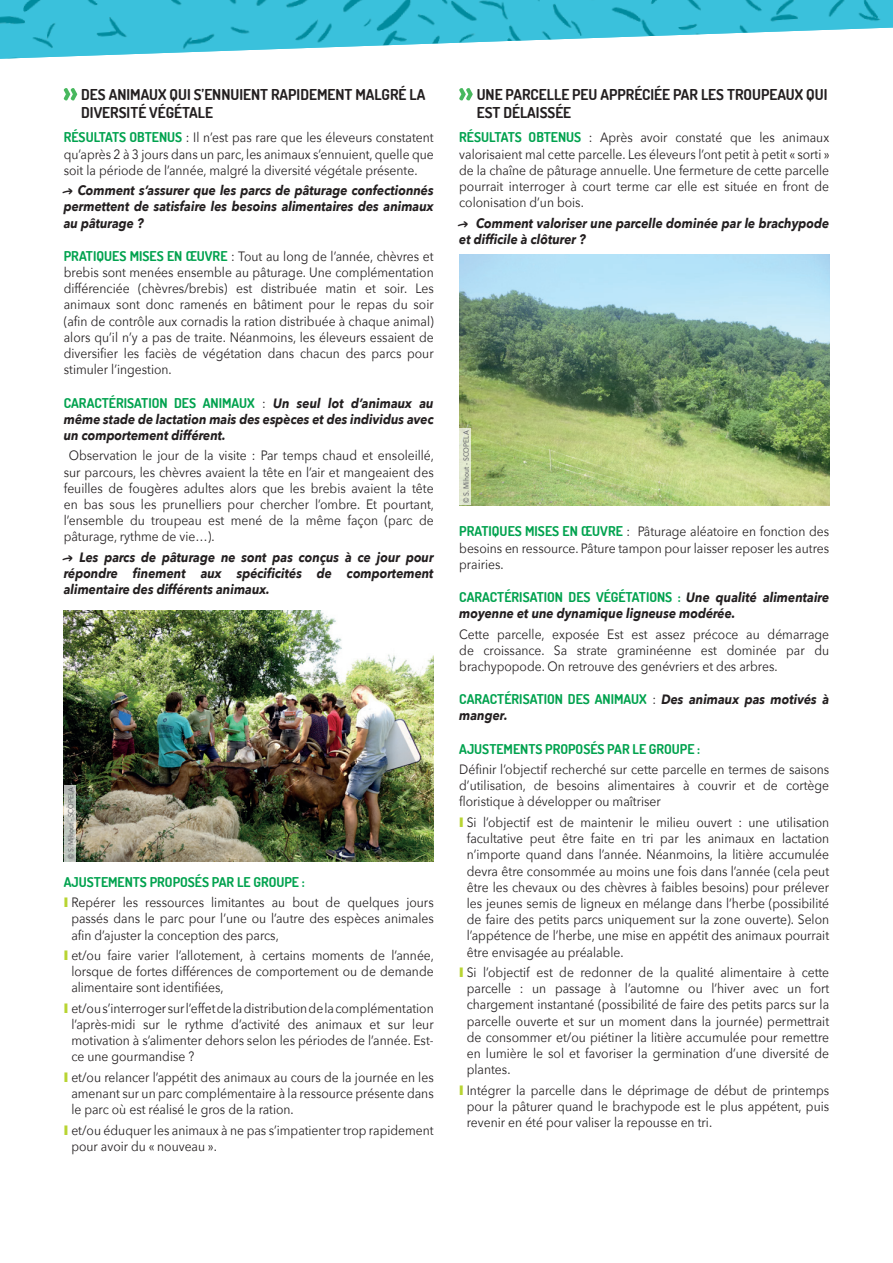
<style>
.page{position:relative;width:893px;height:1263px;background:#fff}
.page>*{position:absolute;margin:0;border:0;box-sizing:border-box;transform-origin:0 0}
.t1{font:700 15px/17.2px "Dosis";color:#231f20}
.t2{font:13.5px/16.2px "Avenir Next";color:#231f20;text-align:justify;scale:.9 1}
.t3{font:italic 700 13.5px/16.2px "Avenir Next";color:#231f20;text-align:justify;scale:.9 1}
.t4{font:700 13.5px "Dosis";color:#00a24e}
.t5{font:500 7.5px "Avenir Next";color:#6c6d70;scale:.9 1}
.s1{font-family:"Dosis";font-weight:700;color:#00a24e}
.s2{font-family:"PW New Arrows";font-weight:400;font-style:normal}
.s3{font-family:"Avenir Next";font-weight:400;color:#231f20}
.s4{font-family:"Avenir Next";font-style:italic;color:#231f20}
.s5{font-weight:800;color:#b8d432}
</style>
<div class="page">
<img style="left:0;top:0;width:893px;height:59px">
<svg style="left:64px;top:88px;width:13px;height:12px"></svg>
<svg style="left:459px;top:88px;width:14px;height:12px"></svg>
<img style="left:64px;top:610px;width:370px;height:251px">
<img style="left:459px;top:254px;width:370px;height:251px">
<svg style="left:64px;top:785px;width:12px;height:76px"></svg>
<div style="left:459px;top:429px;width:12px;height:76px;background:#e2e8cf"></div>
<p class="t1" style="left:81px;top:86px;width:346px">DES ANIMAUX QUI S’ENNUIENT RAPIDEMENT MALGRÉ LA<br>DIVERSITÉ VÉGÉTALE</p>
<p class="t2" style="left:64px;top:129px;width:413px"><span class="s1">RÉSULTATS OBTENUS</span> : Il n’est pas rare que les éleveurs constatent qu’après 2 à 3 jours dans un parc, les animaux s’ennuient, quelle que soit la période de l’année, malgré la diversité végétale présente.</p>
<p class="t3" style="left:64px;top:182px;width:413px"><span class="s2">q</span> Comment s’assurer que les parcs de pâturage confectionnés permettent de satisfaire les besoins alimentaires des animaux au pâturage ?</p>
<p class="t2" style="left:64px;top:247px;width:413px"><span class="s1">PRATIQUES MISES EN ŒUVRE</span> : Tout au long de l’année, chèvres et brebis sont menées ensemble au pâturage. Une complémentation différenciée (chèvres/brebis) est distribuée matin et soir. Les animaux sont donc ramenés en bâtiment pour le repas du soir (afin de contrôle aux cornadis la ration distribuée à chaque animal) alors qu’il n’y a pas de traite. Néanmoins, les éleveurs essaient de diversifier les faciès de végétation dans chacun des parcs pour stimuler l’ingestion.</p>
<p class="t4" style="left:64px;top:394px;width:371px">CARACTÉRISATION DES ANIMAUX <span class="s3">:</span> <span class="s4">Un seul lot d’animaux au</span></p>
<p class="t3" style="left:64px;top:411px;width:413px">même stade de lactation mais des espèces et des individus avec un comportement différent.</p>
<p class="t2" style="left:64px;top:447px;width:413px;text-indent:5px">Observation le jour de la visite : Par temps chaud et ensoleillé, sur parcours, les chèvres avaient la tête en l’air et mangeaient des feuilles de fougères adultes alors que les brebis avaient la tête en bas sous les prunelliers pour chercher l’ombre. Et pourtant, l’ensemble du troupeau est mené de la même façon (parc de pâturage, rythme de vie…).</p>
<p class="t3" style="left:64px;top:549px;width:413px"><span class="s2">q</span> Les parcs de pâturage ne sont pas conçus à ce jour pour répondre finement aux spécificités de comportement alimentaire des différents animaux.</p>
<p class="t5" style="left:64px;top:859px;width:82px;rotate:-90deg">© S. Mihout - SCOPELA</p>
<p class="t4" style="left:64px;top:873px;width:243px">AJUSTEMENTS PROPOSÉS PAR LE GROUPE :</p>
<p class="t2" style="left:71px;top:894px;width:404px;text-indent:-8px"><span class="s5">I</span> Repérer les ressources limitantes au bout de quelques jours passés dans le parc pour l’une ou l’autre des espèces animales afin d’ajuster la conception des parcs,</p>
<p class="t2" style="left:71px;top:947px;width:405px;text-indent:-8px"><span class="s5">I</span> et/ou faire varier l’allotement, à certains moments de l’année, lorsque de fortes différences de comportement ou de demande alimentaire sont identifiées,</p>
<p class="t2" style="left:71px;top:999px;width:404px;text-indent:-8px"><span class="s5">I</span> et/ou s’interroger sur l’effet de la distribution de la complémentation l’après-midi sur le rythme d’activité des animaux et sur leur motivation à s’alimenter dehors selon les périodes de l’année. Est&shy;ce une gourmandise ?</p>
<p class="t2" style="left:71px;top:1068px;width:404px;text-indent:-8px"><span class="s5">I</span> et/ou relancer l’appétit des animaux au cours de la journée en les amenant sur un parc complémentaire à la ressource présente dans le parc où est réalisé le gros de la ration.</p>
<p class="t2" style="left:71px;top:1121px;width:404px;text-indent:-8px"><span class="s5">I</span> et/ou éduquer les animaux à ne pas s’impatienter trop rapidement pour avoir du « nouveau ».</p>
<p class="t1" style="left:477px;top:86px;width:352px">UNE PARCELLE PEU APPRÉCIÉE PAR LES TROUPEAUX QUI<br>EST DÉLAISSÉE</p>
<p class="t2" style="left:459px;top:129px;width:413px"><span class="s1">RÉSULTATS OBTENUS</span> : Après avoir constaté que les animaux valorisaient mal cette parcelle. Les éleveurs l’ont petit à petit « sorti » de la chaîne de pâturage annuelle. Une fermeture de cette parcelle pourrait interroger à court terme car elle est située en front de colonisation d’un bois.</p>
<p class="t3" style="left:459px;top:215px;width:412px"><span class="s2">q</span> Comment valoriser une parcelle dominée par le brachypode et difficile à clôturer ?</p>
<p class="t5" style="left:460px;top:503px;width:82px;rotate:-90deg">© S. Mihout - SCOPELA</p>
<p class="t2" style="left:459px;top:523px;width:413px"><span class="s1">PRATIQUES MISES EN ŒUVRE</span> : Pâturage aléatoire en fonction des besoins en ressource. Pâture tampon pour laisser reposer les autres prairies.</p>
<p class="t4" style="left:459px;top:588px;width:371px">CARACTÉRISATION DES VÉGÉTATIONS : <span class="s4">Une qualité alimentaire</span></p>
<p class="t3" style="left:459px;top:605px;width:308px">moyenne et une dynamique ligneuse modérée.</p>
<p class="t2" style="left:459px;top:625px;width:413px">Cette parcelle, exposée Est est assez précoce au démarrage de croissance. Sa strate graminéenne est dominée par du brachypopode. On retrouve des genévriers et des arbres.</p>
<p class="t4" style="left:459px;top:690px;width:371px">CARACTÉRISATION DES ANIMAUX <span class="s3">:</span> <span class="s4">Des animaux pas motivés à</span></p>
<p class="t3" style="left:459px;top:707px;width:55px">manger.</p>
<p class="t4" style="left:459px;top:740px;width:243px">AJUSTEMENTS PROPOSÉS PAR LE GROUPE :</p>
<p class="t2" style="left:459px;top:761px;width:413px">Définir l’objectif recherché sur cette parcelle en termes de saisons d’utilisation, de besoins alimentaires à couvrir et de cortège floristique à développer ou maîtriser</p>
<p class="t2" style="left:467px;top:813px;width:404px;text-indent:-8px"><span class="s5">I</span> Si l’objectif est de maintenir le milieu ouvert : une utilisation facultative peut être faite en tri par les animaux en lactation n’importe quand dans l’année. Néanmoins, la litière accumulée devra être consommée au moins une fois dans l’année (cela peut être les chevaux ou des chèvres à faibles besoins) pour prélever les jeunes semis de ligneux en mélange dans l’herbe (possibilité de faire des petits parcs uniquement sur la zone ouverte). Selon l’appétence de l’herbe, une mise en appétit des animaux pourrait être envisagée au préalable.</p>
<p class="t2" style="left:467px;top:964px;width:404px;text-indent:-8px"><span class="s5">I</span> Si l’objectif est de redonner de la qualité alimentaire à cette parcelle : un passage à l’automne ou l’hiver avec un fort chargement instantané (possibilité de faire des petits parcs sur la parcelle ouverte et sur un moment dans la journée) permettrait de consommer et/ou piétiner la litière accumulée pour remettre en lumière le sol et favoriser la germination d’une diversité de plantes.</p>
<p class="t2" style="left:467px;top:1081px;width:404px;text-indent:-8px"><span class="s5">I</span> Intégrer la parcelle dans le déprimage de début de printemps pour la pâturer quand le brachypode est le plus appétent, puis revenir en été pour valiser la repousse en tri.</p>
</div>
